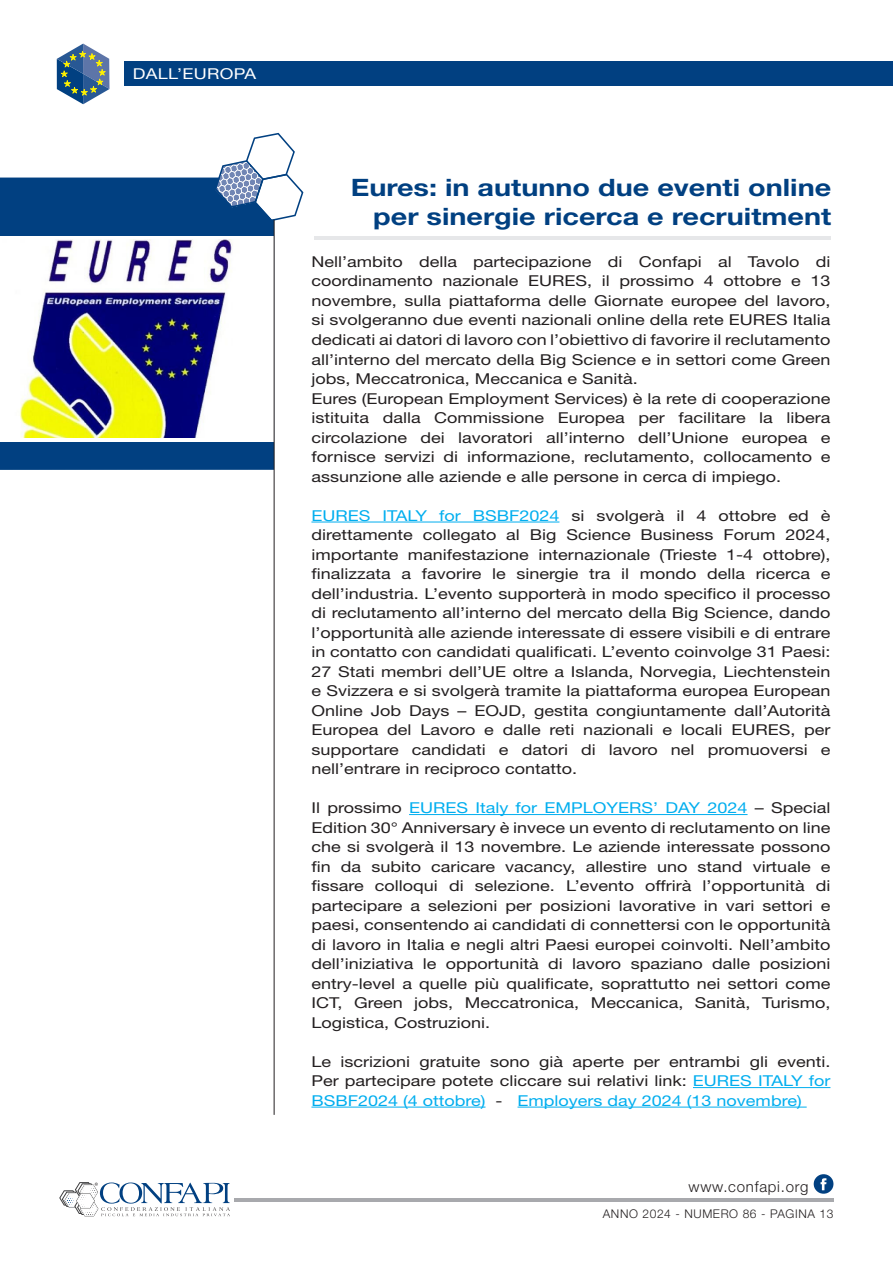
<style>
.page{position:relative;width:893px;height:1263px;background:#fff}
.page>*{position:absolute;margin:0;border:0;box-sizing:border-box;transform-origin:0 0}
.t1{font:700 24px/28.8px "Helvetica Neue";color:#014081;text-align:right;scale:1.2 1}
.t2{font:15px/19.5px "Helvetica Neue";color:#231f20;text-align:justify;scale:1.2 1}
.t3{font:300 15px "Helvetica Neue";letter-spacing:.05em;color:#231f20}
.t4{font:15px "Helvetica Neue";letter-spacing:.02em;color:#fff;scale:1.2 1}
.t5{font:300 12px "Helvetica Neue";letter-spacing:.05em;color:#231f20}
.s1{color:#00aeef}
</style>
<div class="page">
<hr style="left:234px;top:1198px;width:600px;height:3px;background:#a8a9ad">
<svg style="left:814px;top:1174px;width:19px;height:20px"></svg>
<svg style="left:59px;top:1182px;width:171px;height:35px"></svg>
<svg style="left:57px;top:44px;width:53px;height:60px"></svg>
<div style="left:125px;top:62px;width:768px;height:24px;background:#014081"></div>
<div style="left:0;top:178px;width:274px;height:292px;background:#014081"></div>
<hr style="left:314px;top:236px;width:516px;height:4px;background:#e6e7e9">
<hr style="left:311px;top:522px;width:248px;height:1px;background:#00aeef">
<hr style="left:409px;top:814px;width:338px;height:1px;background:#00aeef">
<hr style="left:693px;top:1087px;width:137px;height:1px;background:#00aeef">
<hr style="left:311px;top:1107px;width:174px;height:1px;background:#00aeef">
<hr style="left:517px;top:1107px;width:290px;height:1px;background:#00aeef">
<svg style="left:215px;top:133px;width:88px;height:88px"></svg>
<div style="left:0;top:236px;width:274px;height:205px;background:#fff"></div>
<img style="left:20px;top:240px;width:254px;height:198px">
<hr style="left:274px;top:220px;width:1px;height:895px;background:#231f20">
<p class="t4" style="left:133px;top:65px;width:105px">DALL’EUROPA</p>
<h1 class="t1" style="left:351px;top:173px;width:402px">Eures: in autunno due eventi online per sinergie ricerca e recruitment</h1>
<p class="t2" style="left:311px;top:252px;width:434px;text-align:left">Nell’ambito della partecipazione di Confapi al Tavolo di coordinamento nazionale EURES, il prossimo 4 ottobre e 13 novembre, sulla piattaforma delle Giornate europee del lavoro, si svolgeranno due eventi nazionali online della rete EURES Italia dedicati ai datori di lavoro con l’obiettivo di favorire il reclutamento all’interno del mercato della Big Science e in settori come Green jobs, Meccatronica, Meccanica e Sanità.<br>Eures (European Employment Services) è la rete di cooperazione istituita dalla Commissione Europea per facilitare la libera circolazione dei lavoratori all’interno dell’Unione europea e fornisce servizi di informazione, reclutamento, collocamento e assunzione alle aziende e alle persone in cerca di impiego.</p>
<p class="t2" style="left:311px;top:505px;width:434px"><span class="s1">EURES ITALY for BSBF2024</span> si svolgerà il 4 ottobre ed è direttamente collegato al Big Science Business Forum 2024, importante manifestazione internazionale (Trieste 1-4 ottobre), finalizzata a favorire le sinergie tra il mondo della ricerca e dell’industria. L’evento supporterà in modo specifico il processo di reclutamento all’interno del mercato della Big Science, dando l’opportunità alle aziende interessate di essere visibili e di entrare in contatto con candidati qualificati. L’evento coinvolge 31 Paesi:<br>27 Stati membri dell’UE oltre a Islanda, Norvegia, Liechtenstein e Svizzera e si svolgerà tramite la piattaforma europea European Online Job Days – EOJD, gestita congiuntamente dall’Autorità Europea del Lavoro e dalle reti nazionali e locali EURES, per supportare candidati e datori di lavoro nel promuoversi e nell’entrare in reciproco contatto.</p>
<p class="t2" style="left:311px;top:798px;width:434px">Il prossimo <span class="s1">EURES Italy for EMPLOYERS’ DAY 2024</span> – Special Edition 30° Anniversary è invece un evento di reclutamento on line che si svolgerà il 13 novembre. Le aziende interessate possono fin da subito caricare vacancy, allestire uno stand virtuale e fissare colloqui di selezione. L’evento offrirà l’opportunità di partecipare a selezioni per posizioni lavorative in vari settori e paesi, consentendo ai candidati di connettersi con le opportunità di lavoro in Italia e negli altri Paesi europei coinvolti. Nell’ambito dell’iniziativa le opportunità di lavoro spaziano dalle posizioni entry-level a quelle più qualificate, soprattutto nei settori come ICT, Green jobs, Meccatronica, Meccanica, Sanità, Turismo, Logistica, Costruzioni.</p>
<p class="t2" style="left:311px;top:1051px;width:434px">Le iscrizioni gratuite sono già aperte per entrambi gli eventi.<br>Per partecipare potete cliccare sui relativi link: <span class="s1">EURES ITALY for BSBF2024 (4 ottobre)</span> - <span class="s1">Employers day 2024 (13 novembre)</span></p>
<p class="t3" style="left:689px;top:1177px;width:122px">www.confapi.org</p>
<p class="t5" style="left:603px;top:1206px;width:232px">ANNO 2024 - NUMERO 86 - PAGINA 13</p>
</div>
